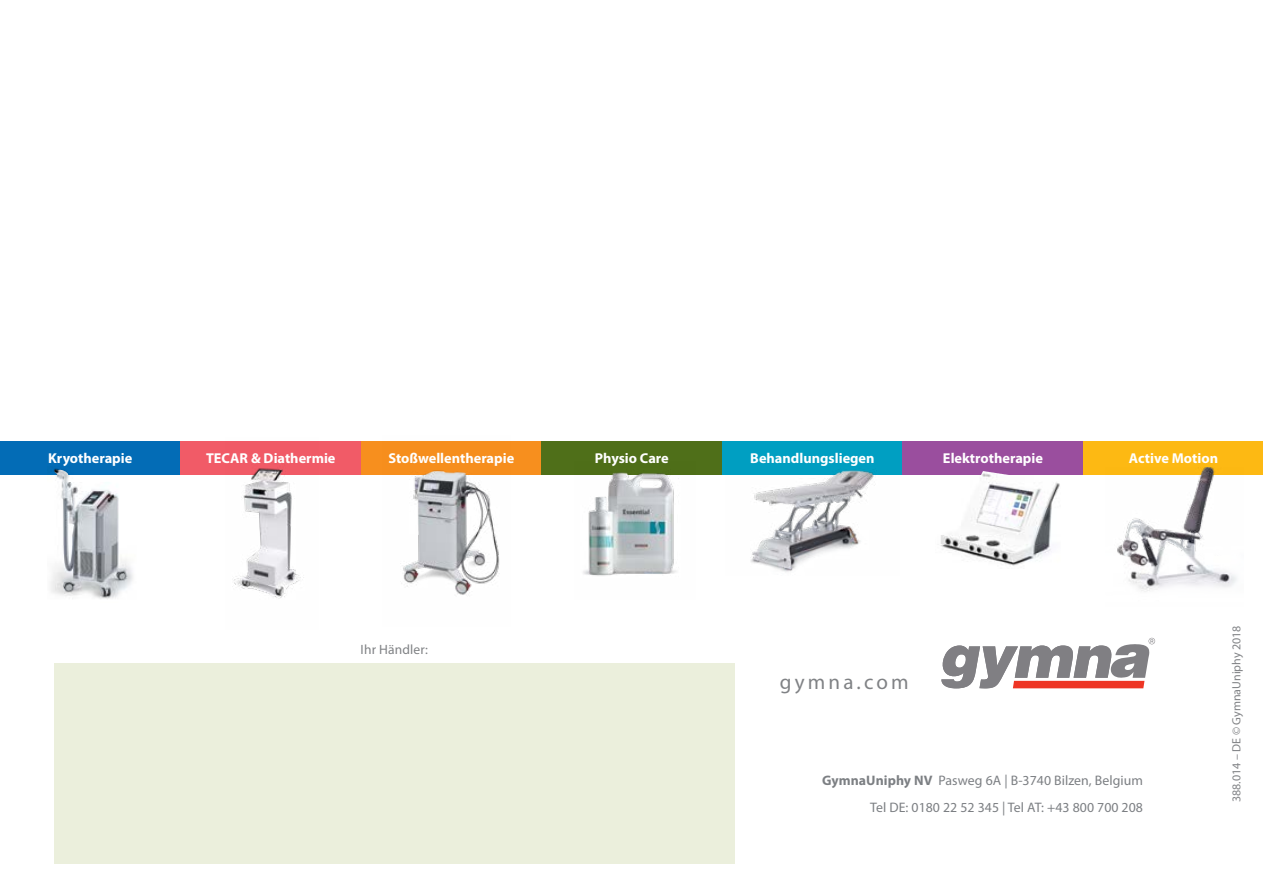
<style>
.page{position:relative;width:1263px;height:893px;background:#fff}
.page>*{position:absolute;margin:0;border:0;box-sizing:border-box;transform-origin:0 0}
.t1{font:21px "Myriad Pro";letter-spacing:.15em;color:#808285}
.t2{font:700 14.4px "Myriad Pro";color:#fff}
.t3{font:13.8px/27px "Myriad Pro";letter-spacing:.005em;color:#7c7f83;text-align:right}
.t4{font:13.5px "Myriad Pro";letter-spacing:.01em;color:#808285}
.t5{font:12px "Myriad Pro";color:#808285}
.s1{font-weight:700}
</style>
<div class="page">
<svg style="left:941px;top:638px;width:214px;height:50px"></svg>
<div style="left:54px;top:663px;width:680px;height:200px;background:#ebefdc"></div>
<img style="left:940px;top:475px;width:120px;height:91px">
<div style="left:1083px;top:441px;width:180px;height:34px;background:#fdb913"></div>
<div style="left:0;top:441px;width:181px;height:34px;background:#036cb6"></div>
<div style="left:181px;top:441px;width:180px;height:34px;background:#f15b67"></div>
<div style="left:361px;top:441px;width:181px;height:34px;background:#f78f1e"></div>
<div style="left:542px;top:441px;width:180px;height:34px;background:#4f6f19"></div>
<div style="left:722px;top:441px;width:181px;height:34px;background:#009fc2"></div>
<div style="left:903px;top:441px;width:180px;height:34px;background:#9a4e9e"></div>
<img style="left:234px;top:468px;width:70px;height:131px">
<img style="left:750px;top:470px;width:125px;height:102px">
<img style="left:401px;top:470px;width:99px;height:125px">
<img style="left:1117px;top:467px;width:120px;height:125px">
<img style="left:583px;top:472px;width:94px;height:104px">
<img style="left:51px;top:468px;width:82px;height:131px">
<img style="left:54px;top:470px;width:10px;height:78px">
<img style="left:955px;top:471px;width:28px;height:58px">
<p class="t2" style="left:48px;top:450px;width:86px">Kryotherapie</p>
<p class="t2" style="left:206px;top:450px;width:131px">TECAR &amp; Diathermie</p>
<p class="t2" style="left:388px;top:450px;width:127px">Stoßwellentherapie</p>
<p class="t2" style="left:595px;top:450px;width:75px">Physio Care</p>
<p class="t2" style="left:750px;top:450px;width:126px">Behandlungsliegen</p>
<p class="t2" style="left:943px;top:450px;width:101px">Elektrotherapie</p>
<p class="t2" style="left:1129px;top:450px;width:91px">Active Motion</p>
<p class="t4" style="left:361px;top:642px;width:69px">Ihr Händler:</p>
<h1 class="t1" style="left:780px;top:670px;width:130px">gymna.com</h1>
<p class="t3" style="left:822px;top:767px;width:322px"><span class="s1">GymnaUniphy NV</span> Pasweg 6A | B-3740 Bilzen, Belgium<br>Tel DE: 0180 22 52 345 | Tel AT: +43 800 700 208</p>
<p class="t5" style="left:1230px;top:802px;width:178px;rotate:-90deg">388.014 – DE © GymnaUniphy 2018</p>
</div>
